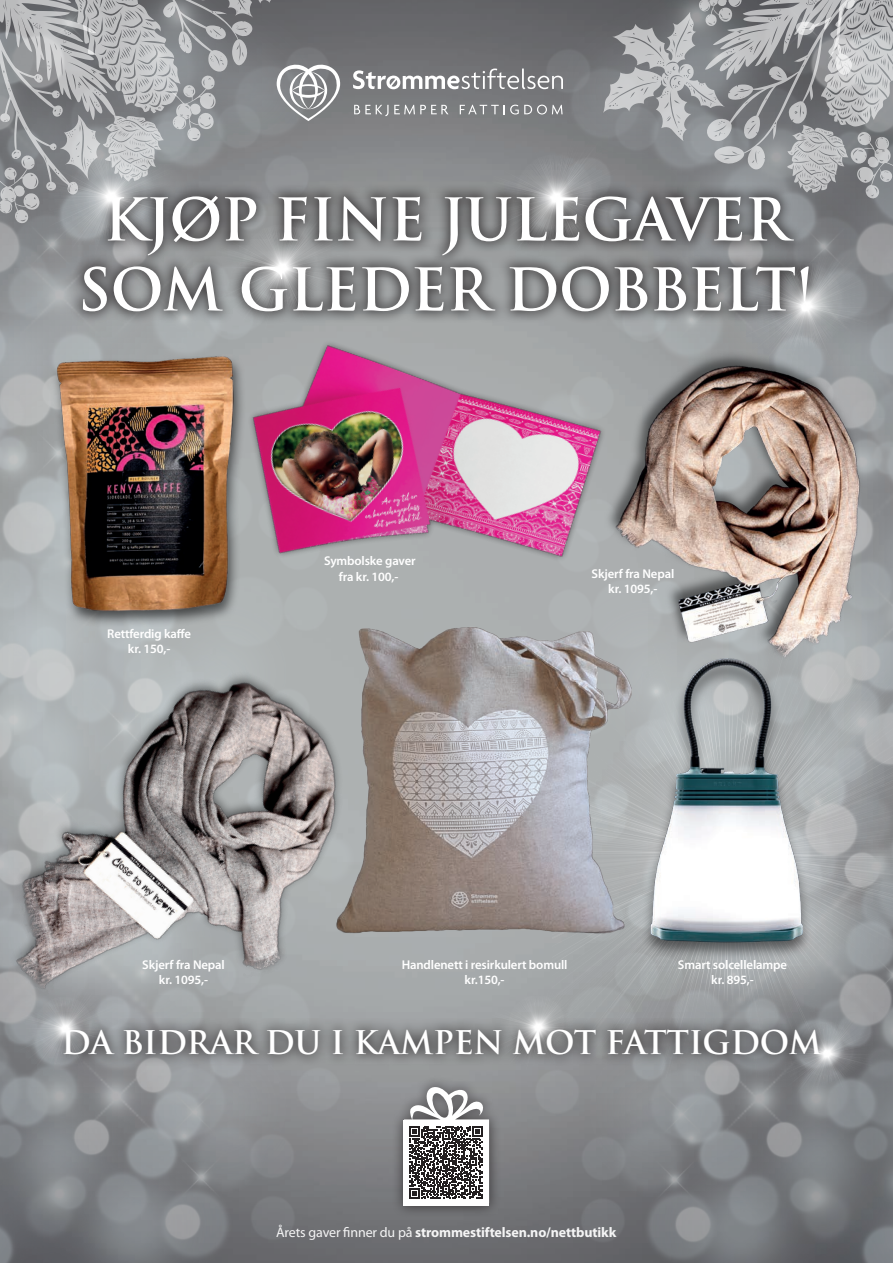
<style>
.page{position:relative;width:893px;height:1263px;background:#fff}
.page>*{position:absolute;margin:0;border:0;box-sizing:border-box;transform-origin:0 0}
.t1{font:700 57.3px/70.1px "Trajan Pro";letter-spacing:-.01em;color:#fff;text-align:center}
.t2{font:700 31.8px "Trajan Pro";letter-spacing:-.01em;color:#fff}
.t3{font:700 13.95px "Myriad Pro";letter-spacing:-.01em;color:#fff}
.t4{font:600 12.75px/15.3px "Myriad Pro";letter-spacing:-.01em;color:#fff;text-align:center}
.s1{font-weight:400}
</style>
<div class="page">
<img style="left:0;top:0;width:893px;height:1263px">
<img style="left:41px;top:312px;width:121px;height:195px">
<img style="left:162px;top:325px;width:423px;height:272px">
<img style="left:0;top:507px;width:529px;height:684px">
<img style="left:585px;top:217px;width:308px;height:388px">
<img style="left:552px;top:605px;width:341px;height:473px">
<img style="left:627px;top:654px;width:218px;height:315px">
<img style="left:243px;top:597px;width:437px;height:350px">
<div style="left:70px;top:183px;width:751px;height:142px;background:#231f20;opacity:.75"></div>
<img style="left:47px;top:225px;width:130px;height:71px">
<img style="left:492px;top:113px;width:129px;height:184px">
<img style="left:742px;top:222px;width:130px;height:183px">
<img style="left:217px;top:184px;width:130px;height:183px">
<div style="left:51px;top:1017px;width:789px;height:51px;background:#231f20;opacity:.75"></div>
<img style="left:491px;top:966px;width:95px;height:134px">
<img style="left:18px;top:967px;width:95px;height:134px">
<img style="left:780px;top:992px;width:95px;height:134px">
<div style="left:392px;top:1076px;width:109px;height:141px;background:#231f20;opacity:.75"></div>
<div style="left:403px;top:1121px;width:85px;height:85px;background:#fff"></div>
<svg style="left:404px;top:1085px;width:85px;height:118px"></svg>
<svg style="left:353px;top:69px;width:210px;height:20px"></svg>
<svg style="left:354px;top:105px;width:94px;height:11px"></svg>
<svg style="left:460px;top:105px;width:103px;height:9px"></svg>
<svg style="left:0;top:0;width:340px;height:225px;background:#939597"></svg>
<svg style="left:603px;top:0;width:290px;height:200px;background:#96989a"></svg>
<p class="t1" style="left:78px;top:185px;width:738px">KJØP FINE JULEGAVER<br>SOM GLEDER DOBBELT!</p>
<p class="t4" style="left:107px;top:626px;width:85px">Rettferdig kaffe kr. 150,-</p>
<p class="t4" style="left:324px;top:553px;width:93px">Symbolske gaver fra kr. 100,-</p>
<p class="t4" style="left:592px;top:566px;width:84px">Skjerf fra Nepal kr. 1095,-</p>
<p class="t4" style="left:142px;top:956px;width:84px">Skjerf fra Nepal kr. 1095,-</p>
<p class="t4" style="left:402px;top:956px;width:167px">Handlenett i resirkulert bomull kr.150,-</p>
<p class="t4" style="left:678px;top:956px;width:111px">Smart solcellelampe kr. 895,-</p>
<p class="t2" style="left:61px;top:1023px;width:770px">DA BIDRAR DU I KAMPEN MOT FATTIGDOM.</p>
<p class="t3" style="left:276px;top:1223px;width:342px"><span class="s1">Årets gaver finner du på</span> strommestiftelsen.no/nettbutikk</p>
</div>
